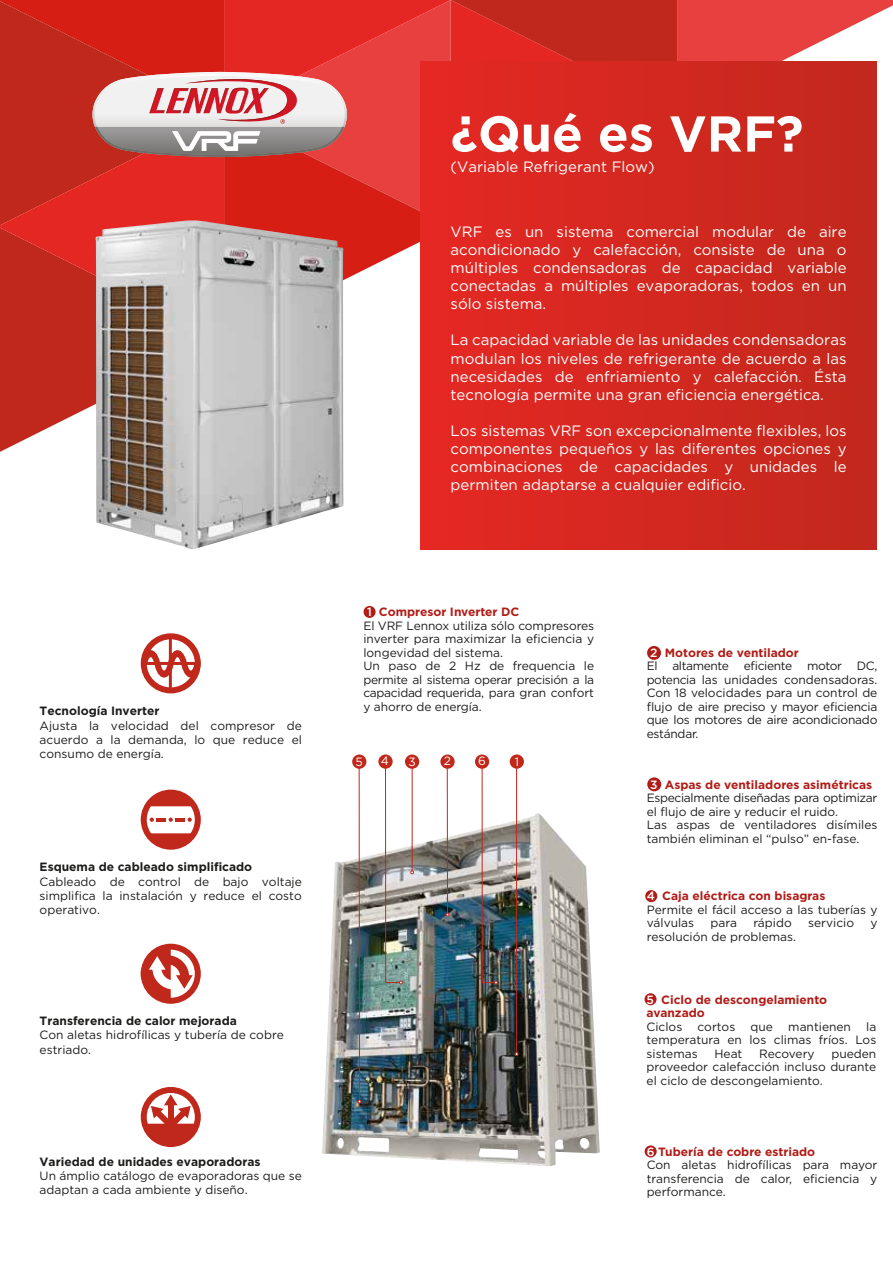
<style>
.page{position:relative;width:893px;height:1263px;background:#fff}
.page>*{position:absolute;margin:0;border:0;box-sizing:border-box;transform-origin:0 0}
.t1{font:700 50.25px "Gotham";color:#fff}
.t2{font:15px/18px "Gotham";color:#fff;text-align:justify}
.t3{font:12px/13.5px "Gotham";color:#1c1c1b}
.t4{font:12px/13.5px "Gotham";letter-spacing:-.02em;color:#1c1c1b}
.t5{font:700 12px "Gotham";color:#1c1c1b}
.t6{font:700 12px/13.5px "Gotham";color:#b11c17}
.t7{font:12px "Gotham";color:#fff}
.s1{font-weight:500;color:#fff}
.s2{font-weight:700;color:#b11c17}
</style>
<div class="page">
<img style="left:322px;top:813px;width:278px;height:353px">
<svg style="left:224px;top:157px;width:196px;height:123px;background:#dc3630"></svg>
<svg style="left:0;top:157px;width:224px;height:68px;background:#d92821"></svg>
<svg style="left:0;top:228px;width:96px;height:224px;background:#cb3f35"></svg>
<div style="left:420px;top:62px;width:457px;height:487px;background:linear-gradient(to right,#e52824,#c1281c)"></div>
<div style="left:352px;top:754px;width:14px;height:15px;background:#c1281c;border-radius:50%"></div>
<div style="left:378px;top:754px;width:15px;height:15px;background:#c1281c;border-radius:50%"></div>
<div style="left:405px;top:754px;width:14px;height:15px;background:#c1281c;border-radius:50%"></div>
<div style="left:440px;top:754px;width:15px;height:15px;background:#c1281c;border-radius:50%"></div>
<div style="left:475px;top:754px;width:14px;height:15px;background:#c1281c;border-radius:50%"></div>
<div style="left:510px;top:754px;width:14px;height:15px;background:#c0281c;border-radius:50%"></div>
<hr style="left:447px;top:764px;width:1px;height:149px;background:#c1281c">
<hr style="left:359px;top:763px;width:1px;height:337px;background:#c1281c">
<hr style="left:412px;top:765px;width:1px;height:106px;background:#c1281c">
<hr style="left:516px;top:763px;width:1px;height:291px;background:#c1281c">
<img style="left:96px;top:220px;width:248px;height:329px">
<svg style="left:385px;top:761px;width:18px;height:223px"></svg>
<svg style="left:410px;top:870px;width:4px;height:4px"></svg>
<img style="left:481px;top:761px;width:17px;height:223px">
<svg style="left:0;top:0;width:893px;height:157px;background:#d64640"></svg>
<svg style="left:141px;top:790px;width:60px;height:60px"></svg>
<svg style="left:141px;top:633px;width:60px;height:60px"></svg>
<svg style="left:141px;top:944px;width:60px;height:60px"></svg>
<div style="left:644px;top:993px;width:12px;height:12px;background:#b11c17;border-radius:50%"></div>
<div style="left:645px;top:1145px;width:12px;height:12px;background:#b11c17;border-radius:50%"></div>
<div style="left:645px;top:890px;width:12px;height:12px;background:#b11c17;border-radius:50%"></div>
<div style="left:647px;top:777px;width:14px;height:14px;background:#b11c17;border-radius:50%"></div>
<div style="left:647px;top:646px;width:14px;height:14px;background:#b11c17;border-radius:50%"></div>
<div style="left:364px;top:606px;width:12px;height:12px;background:#b11c17;border-radius:50%"></div>
<svg style="left:141px;top:1087px;width:60px;height:60px"></svg>
<p class="t5" style="left:40px;top:703px;width:121px">Tecnología Inverter</p>
<p class="t3" style="left:40px;top:718px;width:264px;line-height:14.4px;text-align:justify">Ajusta la velocidad del compresor de acuerdo a la demanda, lo que reduce el consumo de energía.</p>
<p class="t5" style="left:40px;top:859px;width:214px">Esquema de cableado simplificado</p>
<p class="t3" style="left:40px;top:874px;width:264px;line-height:14.4px;text-align:justify">Cableado de control de bajo voltaje simplifica la instalación y reduce el costo operativo.</p>
<p class="t5" style="left:40px;top:1013px;width:199px">Transferencia de calor mejorada</p>
<p class="t3" style="left:40px;top:1028px;width:246px;line-height:14.4px">Con aletas hidrofílicas y tubería de cobre estriado.</p>
<p class="t5" style="left:40px;top:1153px;width:222px">Variedad de unidades evaporadoras</p>
<p class="t3" style="left:40px;top:1168px;width:264px;line-height:14.4px">Un ámplio catálogo de evaporadoras que se adaptan a cada ambiente y diseño.</p>
<h1 class="t1" style="left:451px;top:100px;width:354px">¿Qué es VRF?</h1>
<p class="t2" style="left:451px;top:158px;width:205px">(Variable Refrigerant Flow)</p>
<p class="t2" style="left:451px;top:223px;width:398px">VRF es un sistema comercial modular de aire acondicionado y calefacción, consiste de una o múltiples condensadoras de capacidad variable conectadas a múltiples evaporadoras, todos en un sólo sistema.</p>
<p class="t2" style="left:451px;top:331px;width:397px">La capacidad variable de las unidades condensadoras modulan los niveles de refrigerante de acuerdo a las necesidades de enfriamiento y calefacción. Ésta tecnología permite una gran eficiencia energética.</p>
<p class="t2" style="left:451px;top:421px;width:398px">Los sistemas VRF son excepcionalmente flexibles, los componentes pequeños y las diferentes opciones y combinaciones de capacidades y unidades le permiten adaptarse a cualquier edificio.</p>
<p class="t3" style="left:363px;top:605px;width:232px"><span class="s1">1</span> <span class="s2">Compresor Inverter DC<br></span>El VRF Lennox utiliza sólo compresores inverter para maximizar la eficiencia y longevidad del sistema.<br>Un paso de 2 Hz de frequencia le permite al sistema operar precisión a la capacidad requerida, para gran confort y ahorro de energía.</p>
<p class="t7" style="left:355px;top:754px;width:9px">5</p>
<p class="t7" style="left:381px;top:753px;width:10px">4</p>
<p class="t7" style="left:408px;top:754px;width:9px">3</p>
<p class="t7" style="left:444px;top:753px;width:9px">2</p>
<p class="t7" style="left:478px;top:753px;width:9px">6</p>
<p class="t7" style="left:515px;top:754px;width:6px">1</p>
<p class="t4" style="left:647px;top:646px;width:232px"><span class="s1">2</span> <span class="s2">Motores de ventilador<br></span>El altamente eficiente motor DC, potencia las unidades condensadoras.<br>Con 18 velocidades para un control de flujo de aire preciso y mayor eficiencia que los motores de aire acondicionado estándar.</p>
<p class="t3" style="left:647px;top:777px;width:232px"><span class="s1">3</span> <span class="s2">Aspas de ventiladores asimétricas </span>Especialmente diseñadas para optimizar el flujo de aire y reducir el ruido.<br>Las aspas de ventiladores disímiles también eliminan el “pulso” en-fase.</p>
<p class="t3" style="left:647px;top:889px;width:232px"><span class="s1">4</span> <span class="s2">Caja eléctrica con bisagras<br></span>Permite el fácil acceso a las tuberías y válvulas</p>
<p class="t3" style="left:711px;top:916px;width:28px">para</p>
<p class="t3" style="left:753px;top:916px;width:40px">rápido</p>
<p class="t3" style="left:808px;top:916px;width:47px">servicio</p>
<p class="t3" style="left:870px;top:916px;width:9px">y</p>
<p class="t3" style="left:647px;top:930px;width:151px">resolución de problemas.</p>
<p class="t6" style="left:647px;top:993px;width:182px"><span class="s1">5</span> Ciclo de descongelamiento avanzado</p>
<p class="t3" style="left:647px;top:1019px;width:37px">Ciclos</p>
<p class="t3" style="left:698px;top:1019px;width:39px">cortos</p>
<p class="t3" style="left:751px;top:1019px;width:24px">que</p>
<p class="t3" style="left:788px;top:1019px;width:64px">mantienen</p>
<p class="t3" style="left:647px;top:1019px;width:231px;text-align:justify;text-indent:220px">la temperatura en los climas fríos. Los sistemas</p>
<p class="t3" style="left:647px;top:1046px;width:231px;text-align:justify;text-indent:185px">pueden proveedor calefacción incluso durante el ciclo de descongelamiento.</p>
<p class="t3" style="left:714px;top:1046px;width:29px">Heat</p>
<p class="t3" style="left:759px;top:1046px;width:57px">Recovery</p>
<p class="t3" style="left:647px;top:1144px;width:232px"><span class="s1">6</span> <span class="s2">Tubería de cobre estriado<br></span>Con aletas hidrofílicas para mayor transferencia de calor, eficiencia y performance.</p>
</div>
